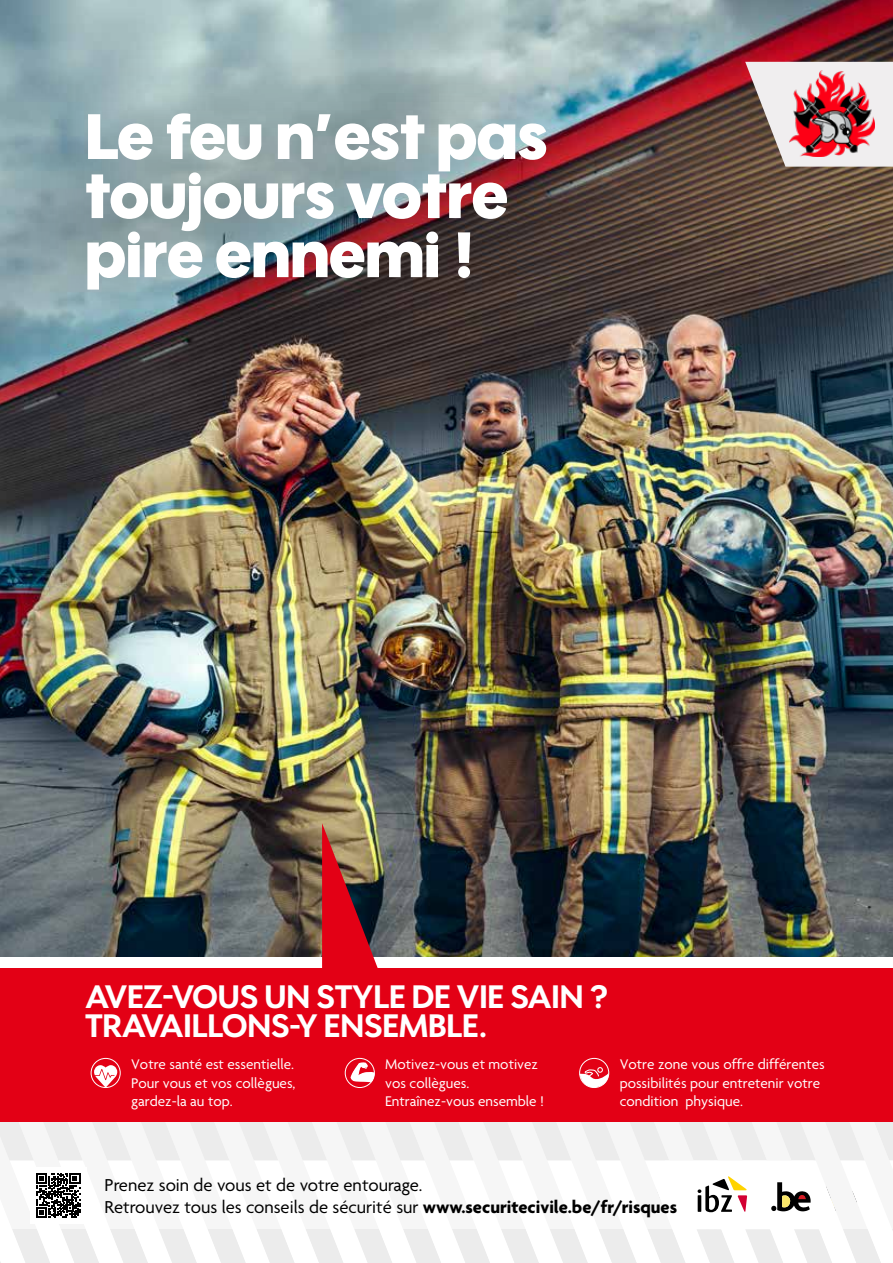
<style>
.page{position:relative;width:893px;height:1263px;background:#fff}
.page>*{position:absolute;margin:0;border:0;box-sizing:border-box;transform-origin:0 0}
.t1{font:900 62.25px/59.1px "Wes FY";color:#fff}
.t2{font:700 31.5px/29.8px "Wes FY";color:#fff}
.t3{font:18.6px/22.4px "Agenda";color:#000}
.t4{font:15.15px/18.1px "Agenda";color:#fff}
.s1{font-weight:700}
</style>
<div class="page">
<img style="left:0;top:0;width:893px;height:957px">
<svg style="left:745px;top:62px;width:148px;height:105px;background:#c9bfbc"></svg>
<img style="left:789px;top:70px;width:86px;height:86px">
<div style="left:0;top:969px;width:893px;height:153px;background:#e30015"></div>
<img style="left:260px;top:823px;width:124px;height:146px">
<div style="left:2px;top:34px;width:625px;height:332px;background:#000;opacity:.32"></div>
<svg style="left:0;top:1057px;width:893px;height:206px"></svg>
<h1 class="t1" style="left:85px;top:106px;width:464px">Le feu n’est pas toujours votre pire ennemi !</h1>
<h2 class="t2" style="left:85px;top:981px;width:525px">AVEZ-VOUS UN STYLE DE VIE SAIN ?<br>TRAVAILLONS-Y ENSEMBLE.</h2>
<p class="t4" style="left:131px;top:1056px;width:166px;text-align:justify">Votre santé est essentielle.<br>Pour vous et vos collègues, gardez-la au top.</p>
<p class="t4" style="left:385px;top:1056px;width:160px">Motivez-vous et motivez vos collègues.<br>Entraînez-vous ensemble !</p>
<p class="t4" style="left:620px;top:1056px;width:207px">Votre zone vous offre différentes possibilités pour entretenir votre condition physique.</p>
<p class="t3" style="left:105px;top:1175px;width:574px">Prenez soin de vous et de votre entourage.<br>Retrouvez tous les conseils de sécurité sur <span class="s1">www.securitecivile.be/fr/risques</span></p>
</div>
